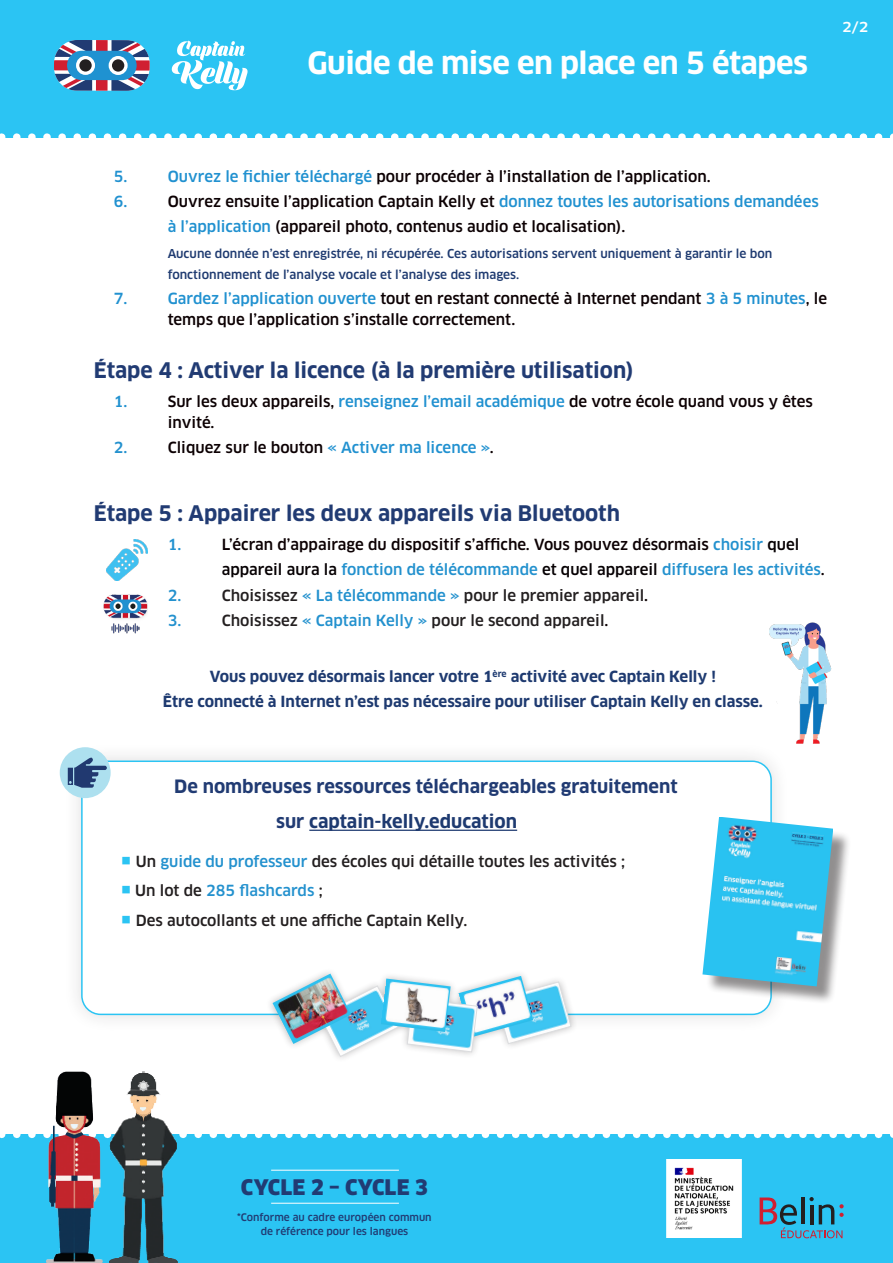
<style>
.page{position:relative;width:893px;height:1263px;background:#fff}
.page>*{position:absolute;margin:0;border:0;box-sizing:border-box;transform-origin:0 0}
.t1{font:700 30px "Clan Pro";letter-spacing:-.015em;color:#fff}
.sous-titre{font:700 21px "Clan Pro";color:#213b73}
.t2{font:900 21px "Clan Pro";letter-spacing:.01em;color:#213b73}
.sous-titre-2{font:700 18px "Clan Pro";color:#213b73}
.sous-titre-3{font:700 18px "Clan Pro";color:#1e3a70}
.texte_courant{font:500 15px/21px "Clan Pro";color:#0c0003}
.texte_courant-2{font:500 15px "Clan Pro";color:#231f20}
.texte_courant-3{font:700 15px "Clan Pro";color:#1e3a70}
.texte_courant-4{font:500 15px "Clan Pro";color:#2391ce}
.texte_courant-5{font:500 15px "Clan Pro";color:#2191d0}
.texte_courant-6{font:500 13.5px "Clan Pro";color:#fff;scale:1.11 1}
.texte_courant-7{font:500 12px/21px "Clan Pro";color:#1e3a70}
.t3{font:500 10.2px/14px "Clan Pro";color:#213b73;text-align:center}
.s1{color:#2191d0}
.s2{color:#2391ce}
.s3{color:#060003}
.s4{color:#0c0003}
.s5{color:#213b73}
.s6{color:#231f20}
</style>
<div class="page">
<div style="left:0;top:1134px;width:893px;height:129px;background:#2bc4f3"></div>
<svg style="left:0;top:1134px;width:893px;height:4px"></svg>
<div style="left:0;top:0;width:893px;height:137px;background:#2bc4f3"></div>
<svg style="left:0;top:133px;width:893px;height:5px"></svg>
<svg style="left:172px;top:41px;width:76px;height:49px"></svg>
<svg style="left:54px;top:40px;width:96px;height:51px"></svg>
<div style="left:67px;top:51px;width:70px;height:29px;background:#1f92d1;border-radius:15px"></div>
<svg style="left:78px;top:58px;width:15px;height:15px"></svg>
<div style="left:76px;top:56px;width:19px;height:19px;border:3px solid #fff;border-radius:50%"></div>
<svg style="left:110px;top:58px;width:16px;height:15px"></svg>
<div style="left:109px;top:56px;width:19px;height:19px;border:3px solid #fff;border-radius:50%"></div>
<img style="left:110px;top:1071px;width:67px;height:192px">
<img style="left:47px;top:1071px;width:55px;height:192px">
<div style="left:63px;top:742px;width:727px;height:292px;background:#fafafa"></div>
<div style="left:82px;top:761px;width:689px;height:253px;background:#fff;border-radius:19px"></div>
<hr style="left:309px;top:830px;width:208px;height:1px;background:#1e3a70">
<div style="left:81px;top:760px;width:691px;height:255px;border:2px solid #2bc4f3;border-radius:19px"></div>
<div style="left:705px;top:819px;width:147px;height:186px;background:#231f20;opacity:.5"></div>
<img style="left:702px;top:817px;width:131px;height:169px">
<div style="left:266px;top:967px;width:312px;height:96px;background:#fff"></div>
<svg style="left:503px;top:982px;width:68px;height:62px"></svg>
<img style="left:458px;top:976px;width:75px;height:61px">
<svg style="left:330px;top:986px;width:65px;height:71px"></svg>
<img style="left:273px;top:973px;width:78px;height:71px">
<svg style="left:407px;top:998px;width:71px;height:54px"></svg>
<img style="left:381px;top:978px;width:70px;height:54px">
<div style="left:60px;top:747px;width:51px;height:51px;background:#ade0ef;border-radius:50%"></div>
<svg style="left:68px;top:757px;width:39px;height:31px"></svg>
<img style="left:769px;top:622px;width:62px;height:122px">
<img style="left:106px;top:539px;width:42px;height:42px">
<img style="left:103px;top:594px;width:45px;height:40px">
<svg style="left:760px;top:1197px;width:84px;height:41px"></svg>
<img style="left:666px;top:1160px;width:75px;height:77px">
<hr style="left:271px;top:1170px;width:128px;height:1px;background:#fff">
<hr style="left:271px;top:1203px;width:128px;height:1px;background:#fff">
<p class="t1" style="left:307px;top:46px;width:502px">Guide de mise en place en 5 étapes</p>
<p class="texte_courant-6" style="left:842px;top:19px;width:25px">2/2</p>
<p class="texte_courant-5" style="left:114px;top:168px;width:15px">5.</p>
<p class="texte_courant" style="left:168px;top:166px;width:545px"><span class="s1">Ouvrez le fichier téléchargé</span> pour procéder à l’installation de l’application.</p>
<p class="texte_courant-5" style="left:114px;top:193px;width:15px">6.</p>
<p class="texte_courant" style="left:168px;top:191px;width:652px">Ouvrez ensuite l’application Captain Kelly et <span class="s1">donnez toutes les autorisations demandées</span></p>
<p class="texte_courant" style="left:168px;top:217px;width:459px"><span class="s1">à l’application</span> (appareil photo, contenus audio et localisation).</p>
<p class="texte_courant-7" style="left:168px;top:243px;width:606px">Aucune donnée n’est enregistrée, ni récupérée. Ces autorisations servent uniquement à garantir le bon fonctionnement de l’analyse vocale et l’analyse des images.</p>
<p class="texte_courant-5" style="left:114px;top:290px;width:15px">7.</p>
<p class="texte_courant" style="left:168px;top:288px;width:661px"><span class="s1">Gardez l’application ouverte</span> tout en restant connecté à Internet pendant <span class="s1">3 à 5 minutes</span>, le temps que l’application s’installe correctement.</p>
<p class="sous-titre" style="left:94px;top:358px;width:541px">Étape 4 : Activer la licence (à la première utilisation)</p>
<p class="texte_courant-5" style="left:114px;top:393px;width:15px">1.</p>
<p class="texte_courant" style="left:168px;top:391px;width:647px">Sur les deux appareils, <span class="s1">renseignez l’email académique</span> de votre école quand vous y êtes invité.</p>
<p class="texte_courant-4" style="left:114px;top:439px;width:15px">2.</p>
<p class="texte_courant" style="left:168px;top:437px;width:327px">Cliquez sur le bouton <span class="s1">« Activer ma licence »</span>.</p>
<p class="sous-titre" style="left:94px;top:501px;width:528px">Étape 5 : Appairer les deux appareils via Bluetooth</p>
<p class="texte_courant-5" style="left:168px;top:536px;width:15px">1.</p>
<p class="texte_courant" style="left:222px;top:534px;width:579px">L’écran d’appairage du dispositif s’affiche. Vous pouvez désormais <span class="s2">choisir</span> <span class="s3">quel</span></p>
<p class="texte_courant-4" style="left:222px;top:561px;width:604px"><span class="s3">appareil aura la</span> fonction de télécommande <span class="s3">et quel appareil</span> diffusera les activités<span class="s4">.</span></p>
<p class="texte_courant-4" style="left:168px;top:586px;width:15px">2.</p>
<p class="texte_courant-2" style="left:222px;top:586px;width:428px">Choisissez <span class="s2">« La télécommande »</span> pour le premier appareil<span class="s4">.</span></p>
<p class="texte_courant-4" style="left:168px;top:612px;width:15px">3.</p>
<p class="texte_courant-2" style="left:222px;top:612px;width:388px">Choisissez <span class="s2">« Captain Kelly »</span> pour le second appareil<span class="s4">.</span></p>
<p class="texte_courant-3" style="left:210px;top:668px;width:507px">Vous pouvez désormais lancer votre 1<sup>ère</sup> activité avec Captain Kelly !</p>
<p class="texte_courant-3" style="left:163px;top:693px;width:601px">Être connecté à Internet n’est pas nécessaire pour utiliser Captain Kelly en classe.</p>
<p class="sous-titre-2" style="left:174px;top:776px;width:505px">De nombreuses ressources téléchargeables gratuitement</p>
<p class="sous-titre-3" style="left:276px;top:811px;width:243px"><span class="s5">sur</span> captain-kelly.education</p>
<p class="texte_courant-2" style="left:136px;top:852px;width:491px">Un <span class="s2">guide du professeur</span> des écoles qui détaille toutes les activités ;</p>
<p class="texte_courant-4" style="left:135px;top:882px;width:189px"><span class="s6">Un lot de</span> 285 flashcards <span class="s6">;</span></p>
<p class="texte_courant-2" style="left:136px;top:912px;width:333px">Des autocollants et une affiche Captain Kelly.</p>
<p class="t2" style="left:241px;top:1175px;width:189px">CYCLE 2 – CYCLE 3</p>
<p class="t3" style="left:237px;top:1210px;width:196px">*Conforme au cadre européen commun de référence pour les langues</p>
</div>
